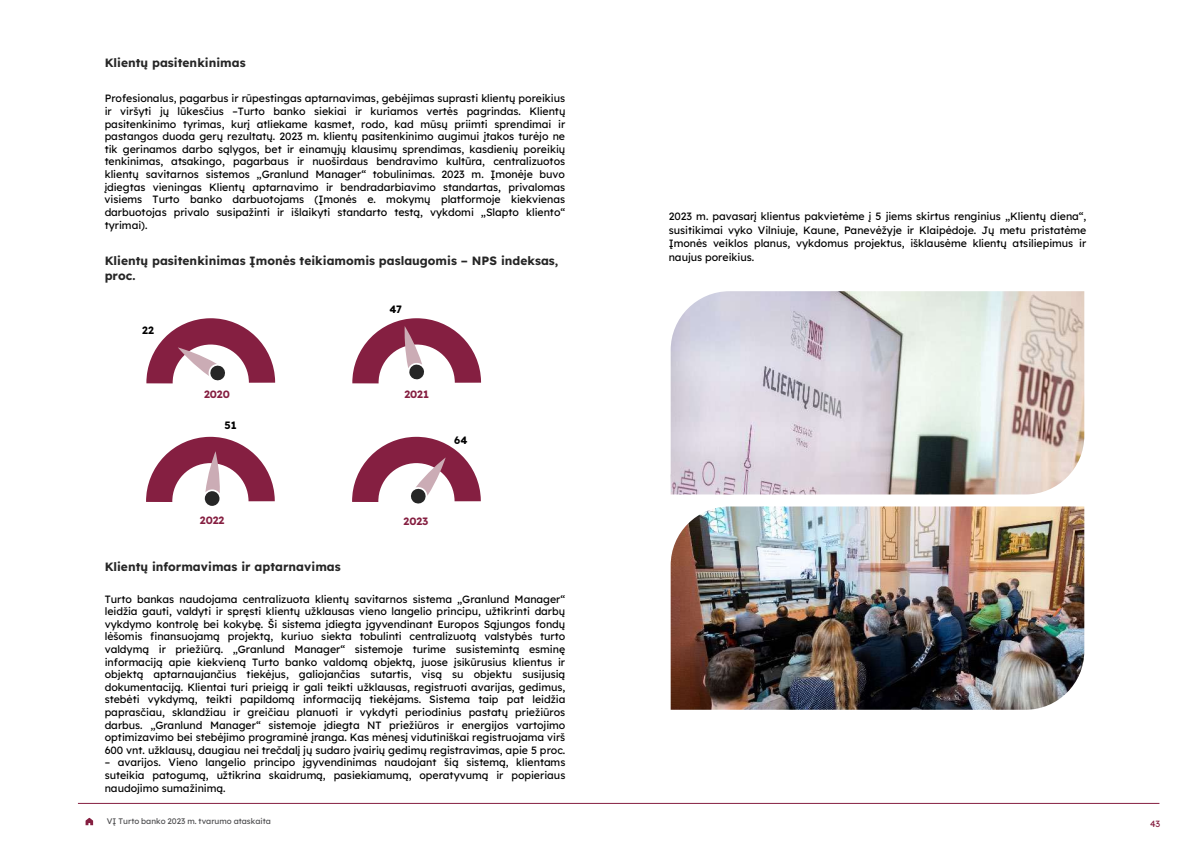
<style>
.page{position:relative;width:1191px;height:843px;background:#fff}
.page>*{position:absolute;margin:0;border:0;box-sizing:border-box;transform-origin:0 0}
.t1{font:700 12px/15.5px "Lexend";color:#262626}
.t2{font:10.6px/12.6px "Lexend";letter-spacing:-.005em;color:#000;text-align:justify}
.t3{font:700 10.6px "Lexend";letter-spacing:-.005em;color:#851f41}
.t4{font:700 10.6px "Lexend";letter-spacing:-.005em;color:#000}
.t5{font:9px "Lexend";color:#851f41}
.t6{font:8px "Lexend";color:#4d4d4f}
</style>
<div class="page">
<svg style="left:146px;top:318px;width:130px;height:66px"></svg>
<svg style="left:133px;top:436px;width:155px;height:368px"></svg>
<svg style="left:352px;top:318px;width:130px;height:66px"></svg>
<svg style="left:339px;top:436px;width:155px;height:368px"></svg>
<svg style="left:178px;top:347px;width:48px;height:34px"></svg>
<svg style="left:404px;top:326px;width:21px;height:54px"></svg>
<div style="left:205px;top:490px;width:15px;height:16px;background:#262626;border-radius:50%"></div>
<svg style="left:205px;top:451px;width:15px;height:42px"></svg>
<svg style="left:410px;top:457px;width:36px;height:47px"></svg>
<img style="left:671px;top:291px;width:413px;height:203px">
<img style="left:671px;top:506px;width:413px;height:203px">
<hr style="left:78px;top:802px;width:1081px;height:1px;background:#851f41">
<svg style="left:86px;top:817px;width:7px;height:7px"></svg>
<p class="t1" style="left:105px;top:55px;width:142px">Klientų pasitenkinimas</p>
<p class="t2" style="left:105px;top:92px;width:462px">Profesionalus, pagarbus ir rūpestingas aptarnavimas, gebėjimas suprasti klientų poreikius ir viršyti jų lūkesčius –Turto banko siekiai ir kuriamos vertės pagrindas. Klientų pasitenkinimo tyrimas, kurį atliekame kasmet, rodo, kad mūsų priimti sprendimai ir pastangos duoda gerų rezultatų. 2023 m. klientų pasitenkinimo augimui įtakos turėjo ne tik gerinamos darbo sąlygos, bet ir einamųjų klausimų sprendimas, kasdienių poreikių tenkinimas, atsakingo, pagarbaus ir nuoširdaus bendravimo kultūra, centralizuotos klientų savitarnos sistemos „Granlund Manager“ tobulinimas. 2023 m. Įmonėje buvo įdiegtas vieningas Klientų aptarnavimo ir bendradarbiavimo standartas, privalomas visiems Turto banko darbuotojams (Įmonės e. mokymų platformoje kiekvienas darbuotojas privalo susipažinti ir išlaikyti standarto testą, vykdomi „Slapto kliento“ tyrimai).</p>
<p class="t1" style="left:105px;top:252px;width:455px">Klientų pasitenkinimas Įmonės teikiamomis paslaugomis – NPS indeksas, proc.</p>
<p class="t4" style="left:142px;top:322px;width:13px">22</p>
<p class="t3" style="left:204px;top:386px;width:27px">2020</p>
<p class="t4" style="left:225px;top:417px;width:14px">51</p>
<p class="t3" style="left:200px;top:512px;width:26px">2022</p>
<p class="t4" style="left:389px;top:301px;width:14px">47</p>
<p class="t3" style="left:404px;top:387px;width:26px">2021</p>
<p class="t4" style="left:454px;top:432px;width:15px">64</p>
<p class="t3" style="left:404px;top:513px;width:26px">2023</p>
<p class="t1" style="left:105px;top:558px;width:238px">Klientų informavimas ir aptarnavimas</p>
<p class="t2" style="left:105px;top:591px;width:462px">Turto bankas naudojama centralizuota klientų savitarnos sistema „Granlund Manager“ leidžia gauti, valdyti ir spręsti klientų užklausas vieno langelio principu, užtikrinti darbų vykdymo kontrolę bei kokybę. Ši sistema įdiegta įgyvendinant Europos Sąjungos fondų lėšomis finansuojamą projektą, kuriuo siekta tobulinti centralizuotą valstybės turto valdymą ir priežiūrą. „Granlund Manager“ sistemoje turime susistemintą esminę informaciją apie kiekvieną Turto banko valdomą objektą, juose įsikūrusius klientus ir objektą aptarnaujančius tiekėjus, galiojančias sutartis, visą su objektu susijusią dokumentaciją. Klientai turi prieigą ir gali teikti užklausas, registruoti avarijas, gedimus, stebėti vykdymą, teikti papildomą informaciją tiekėjams. Sistema taip pat leidžia paprasčiau, sklandžiau ir greičiau planuoti ir vykdyti periodinius pastatų priežiūros darbus. „Granlund Manager“ sistemoje įdiegta NT priežiūros ir energijos vartojimo optimizavimo bei stebėjimo programinė įranga. Kas mėnesį vidutiniškai registruojama virš 600 vnt. užklausų, daugiau nei trečdalį jų sudaro įvairių gedimų registravimas, apie 5 proc.</p>
<p class="t2" style="left:105px;top:755px;width:462px">– avarijos. Vieno langelio principo įgyvendinimas naudojant šią sistemą, klientams suteikia patogumą, užtikrina skaidrumą, pasiekiamumą, operatyvumą ir popieriaus naudojimo sumažinimą.</p>
<p class="t2" style="left:669px;top:209px;width:419px;line-height:13.5px">2023 m. pavasarį klientus pakvietėme į 5 jiems skirtus renginius „Klientų diena“, susitikimai vyko Vilniuje, Kaune, Panevėžyje ir Klaipėdoje. Jų metu pristatėme Įmonės veiklos planus, vykdomus projektus, išklausėme klientų atsiliepimus ir naujus poreikius.</p>
<p class="t6" style="left:107px;top:815px;width:166px">VĮ Turto banko 2023 m. tvarumo ataskaita</p>
<p class="t5" style="left:1150px;top:816px;width:12px">43</p>
</div>
